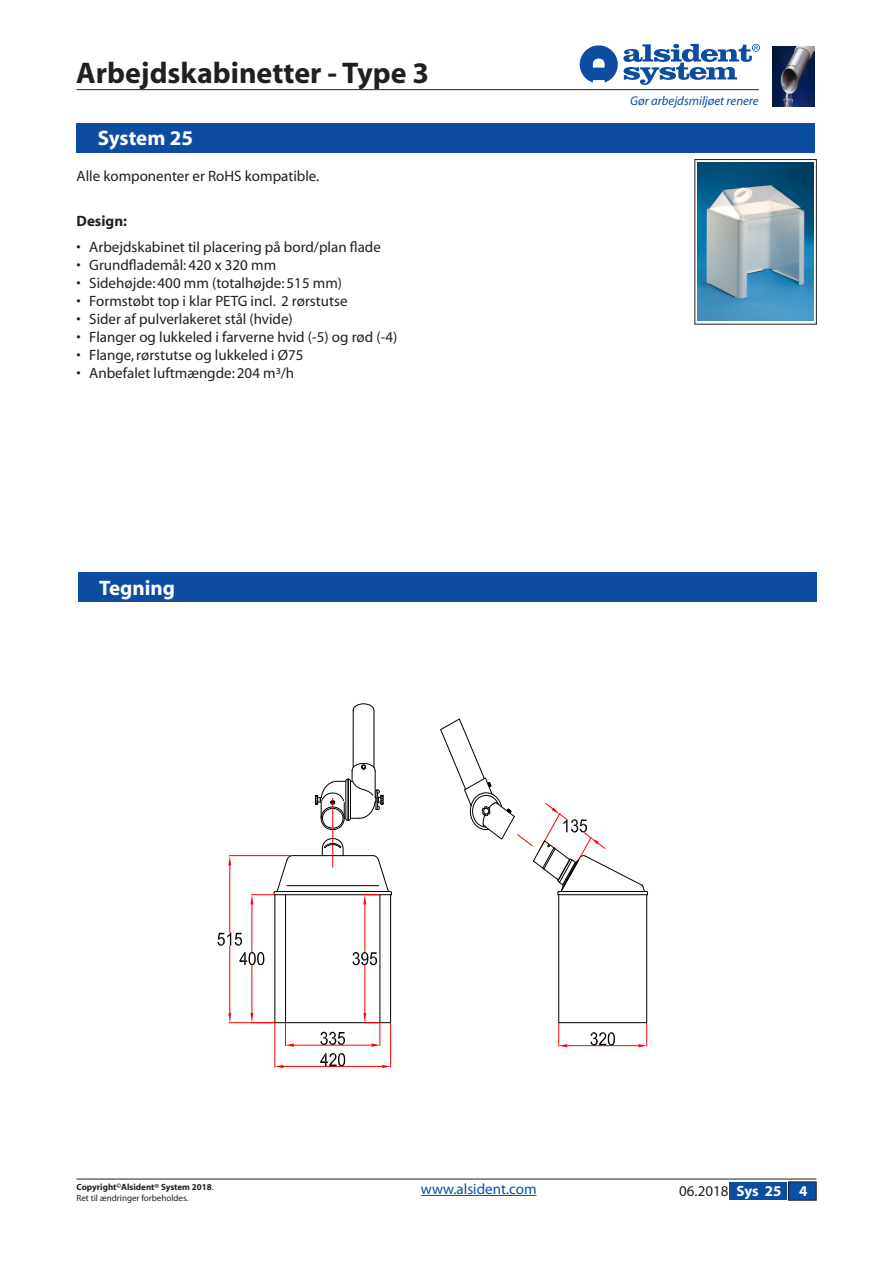
<style>
.page{position:relative;width:893px;height:1263px;background:#fff}
.page>*{position:absolute;margin:0;border:0;box-sizing:border-box;transform-origin:0 0}
.Overskrift{font:700 30px "Myriad";color:#231f20}
.Bjælketekst{font:700 21px "Myriad";color:#fff}
.Punktopstilling{font:15px "Myriad";color:#231f20}
.Brødtekst{font:15px "Myriad";color:#231f20}
.Billedtekst{font:15px "Myriad";color:#094fa3}
.Skematekst{font:15px "Myriad";color:#231f20}
.Brødtekst-2{font:700 15px "Myriad";color:#231f20}
.Sidetal{font:700 15px "Myriad";color:#fff}
.t1{font:italic 12.75px "Myriad";color:#0d4da1}
.Brødtekst-3{font:700 9px/10.5px "Myriad";color:#231f20}
.s1{font-weight:400}
</style>
<div class="page">
<img style="left:772px;top:47px;width:43px;height:60px">
<svg style="left:580px;top:44px;width:180px;height:41px"></svg>
<hr style="left:77px;top:89px;width:682px;height:1px;background:#231f20">
<hr style="left:77px;top:1179px;width:739px;height:1px;background:#231f20">
<div style="left:729px;top:1182px;width:58px;height:17px;background:#0d4da1"></div>
<img style="left:697px;top:163px;width:117px;height:158px">
<hr style="left:274px;top:894px;width:117px;height:1px;background:#000">
<hr style="left:292px;top:855px;width:81px;height:1px;background:#000">
<hr style="left:275px;top:1022px;width:116px;height:1px;background:#000">
<hr style="left:275px;top:891px;width:115px;height:1px;background:#000">
<div style="left:558px;top:894px;width:89px;height:129px;border:1px solid #000"></div>
<hr style="left:294px;top:1045px;width:78px;height:1px;background:#f00">
<hr style="left:287px;top:885px;width:92px;height:1px;background:#000">
<hr style="left:567px;top:1045px;width:71px;height:1px;background:#f00">
<svg style="left:638px;top:1023px;width:9px;height:24px"></svg>
<svg style="left:558px;top:1023px;width:9px;height:24px"></svg>
<svg style="left:590px;top:1032px;width:25px;height:14px"></svg>
<hr style="left:390px;top:1023px;width:1px;height:44px;background:#f00">
<hr style="left:274px;top:1023px;width:1px;height:44px;background:#f00">
<hr style="left:283px;top:1066px;width:99px;height:1px;background:#f00">
<svg style="left:382px;top:1065px;width:9px;height:3px"></svg>
<svg style="left:275px;top:1065px;width:8px;height:3px"></svg>
<svg style="left:320px;top:1053px;width:25px;height:14px"></svg>
<svg style="left:217px;top:855px;width:77px;height:192px"></svg>
<svg style="left:315px;top:703px;width:77px;height:344px"></svg>
<svg style="left:440px;top:718px;width:208px;height:177px"></svg>
<div style="left:78px;top:572px;width:738px;height:30px;background:#0d4da1"></div>
<hr style="left:421px;top:1195px;width:115px;height:1px;background:#094fa3">
<div style="left:77px;top:123px;width:738px;height:29px;background:#0d4da1"></div>
<div style="left:788px;top:1182px;width:28px;height:18px;background:#094fa3"></div>
<p class="Overskrift" style="left:76px;top:58px;width:355px">Arbejdskabinetter - Type 3</p>
<p class="Bjælketekst" style="left:98px;top:127px;width:97px">System 25</p>
<p class="Brødtekst" style="left:77px;top:169px;width:244px">Alle komponenter er RoHS kompatible.</p>
<p class="Brødtekst-2" style="left:77px;top:213px;width:52px">Design:</p>
<p class="Punktopstilling" style="left:77px;top:240px;width:306px">• Arbejdskabinet til placering på bord/plan flade</p>
<p class="Punktopstilling" style="left:77px;top:258px;width:201px">• Grundflademål: 420 x 320 mm</p>
<p class="Punktopstilling" style="left:77px;top:276px;width:267px">• Sidehøjde: 400 mm (totalhøjde: 515 mm)</p>
<p class="Punktopstilling" style="left:77px;top:294px;width:272px">• Formstøbt top i klar PETG incl. 2 rørstutse</p>
<p class="Punktopstilling" style="left:77px;top:312px;width:218px">• Sider af pulverlakeret stål (hvide)</p>
<p class="Punktopstilling" style="left:77px;top:330px;width:322px">• Flanger og lukkeled i farverne hvid (-5) og rød (-4)</p>
<p class="Punktopstilling" style="left:77px;top:348px;width:228px">• Flange, rørstutse og lukkeled i Ø75</p>
<p class="Punktopstilling" style="left:77px;top:366px;width:219px">• Anbefalet luftmængde: 204 m³/h</p>
<p class="Bjælketekst" style="left:99px;top:577px;width:77px">Tegning</p>
<p class="t1" style="left:630px;top:94px;width:130px">Gør arbejdsmiljøet renere</p>
<p class="Brødtekst-3" style="left:77px;top:1182px;width:139px">Copyright<sup>©</sup>Alsident® System 2018<span class="s1">.<br>Ret til ændringer forbeholdes.</span></p>
<p class="Billedtekst" style="left:421px;top:1181px;width:117px">www.alsident.com</p>
<p class="Skematekst" style="left:679px;top:1183px;width:51px">06.2018</p>
<p class="Sidetal" style="left:737px;top:1183px;width:46px">Sys 25</p>
<p class="Sidetal" style="left:799px;top:1183px;width:10px">4</p>
</div>
